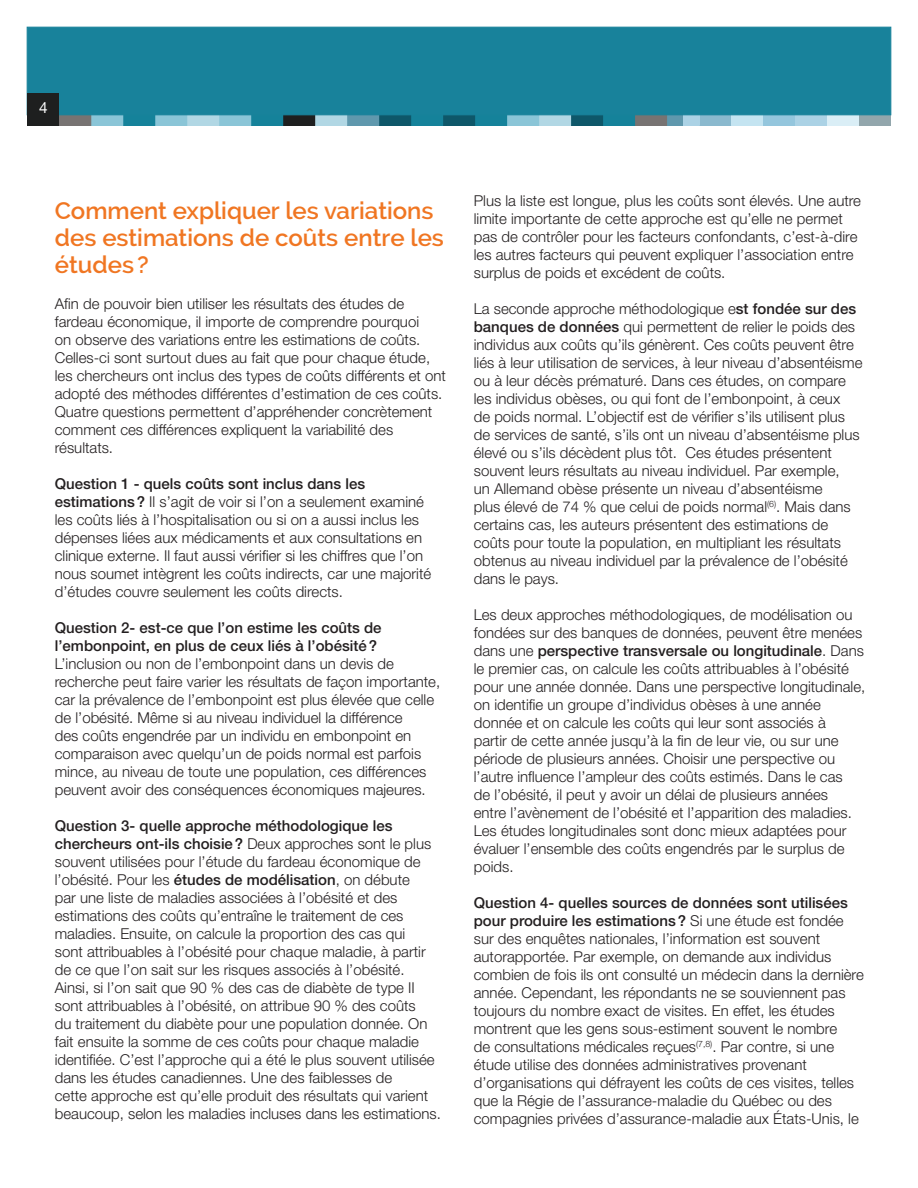
<style>
.page{position:relative;width:918px;height:1188px;background:#fff}
.page>*{position:absolute;margin:0;border:0;box-sizing:border-box;transform-origin:0 0}
.t1{font:600 24px/27px "Raleway";color:#f07622}
.t2{font:15.3px "Helvetica Neue LT Std";color:#fff}
.t3{font:300 15px/18px "Helvetica Neue LT Std";color:#231f20}
.t4{font:500 15px/18px "Helvetica Neue LT Std";color:#231f20}
.s1{font-weight:500}
</style>
<div class="page">
<div style="left:859px;top:110px;width:32px;height:16px;background:#92a6ac"></div>
<div style="left:827px;top:110px;width:32px;height:16px;background:#daeef6"></div>
<div style="left:795px;top:110px;width:32px;height:16px;background:#abd2e5"></div>
<div style="left:763px;top:110px;width:32px;height:16px;background:#94c6dd"></div>
<svg style="left:59px;top:115px;width:704px;height:11px;background:#5b97a8"></svg>
<div style="left:27px;top:27px;width:864px;height:88px;background:#18829b;border:1px solid #18829b"></div>
<div style="left:27px;top:94px;width:32px;height:32px;background:#1e1f1f"></div>
<p class="t2" style="left:39px;top:99px;width:10px">4</p>
<h1 class="t1" style="left:55px;top:197px;width:391px">Comment expliquer les variations des estimations de coûts entre les études?</h1>
<p class="t3" style="left:55px;top:295px;width:393px">Afin de pouvoir bien utiliser les résultats des études de fardeau économique, il importe de comprendre pourquoi<br>on observe des variations entre les estimations de coûts.<br>Celles-ci sont surtout dues au fait que pour chaque étude, les chercheurs ont inclus des types de coûts différents et ont adopté des méthodes différentes d’estimation de ces coûts.<br>Quatre questions permettent d’appréhender concrètement comment ces différences expliquent la variabilité des résultats.</p>
<p class="t3" style="left:55px;top:475px;width:378px"><span class="s1">Question 1 - quels coûts sont inclus dans les estimations?</span> Il s’agit de voir si l’on a seulement examiné les coûts liés à l’hospitalisation ou si on a aussi inclus les dépenses liées aux médicaments et aux consultations en clinique externe. Il faut aussi vérifier si les chiffres que l’on nous soumet intègrent les coûts indirects, car une majorité d’études couvre seulement les coûts directs.</p>
<p class="t4" style="left:55px;top:619px;width:328px">Question 2- est-ce que l’on estime les coûts de l’embonpoint, en plus de ceux liés à l’obésité?</p>
<p class="t3" style="left:55px;top:655px;width:387px">L’inclusion ou non de l’embonpoint dans un devis de recherche peut faire varier les résultats de façon importante, car la prévalence de l’embonpoint est plus élevée que celle de l’obésité. Même si au niveau individuel la différence<br>des coûts engendrée par un individu en embonpoint en comparaison avec quelqu’un de poids normal est parfois mince, au niveau de toute une population, ces différences peuvent avoir des conséquences économiques majeures.</p>
<p class="t3" style="left:55px;top:816px;width:388px"><span class="s1">Question 3- quelle approche méthodologique les chercheurs ont-ils choisie?</span> Deux approches sont le plus souvent utilisées pour l’étude du fardeau économique de l’obésité. Pour les <span class="s1">études de modélisation</span>, on débute<br>par une liste de maladies associées à l’obésité et des estimations des coûts qu’entraîne le traitement de ces maladies. Ensuite, on calcule la proportion des cas qui<br>sont attribuables à l’obésité pour chaque maladie, à partir de ce que l’on sait sur les risques associés à l’obésité.<br>Ainsi, si l’on sait que 90 % des cas de diabète de type II sont attribuables à l’obésité, on attribue 90 % des coûts<br>du traitement du diabète pour une population donnée. On fait ensuite la somme de ces coûts pour chaque maladie identifiée. C’est l’approche qui a été le plus souvent utilisée dans les études canadiennes. Une des faiblesses de<br>cette approche est qu’elle produit des résultats qui varient beaucoup, selon les maladies incluses dans les estimations.</p>
<p class="t3" style="left:474px;top:192px;width:389px">Plus la liste est longue, plus les coûts sont élevés. Une autre limite importante de cette approche est qu’elle ne permet pas de contrôler pour les facteurs confondants, c’est-à-dire les autres facteurs qui peuvent expliquer l’association entre surplus de poids et excédent de coûts.</p>
<p class="t3" style="left:474px;top:300px;width:390px">La seconde approche méthodologique e<span class="s1">st fondée sur des banques de données</span> qui permettent de relier le poids des individus aux coûts qu’ils génèrent. Ces coûts peuvent être liés à leur utilisation de services, à leur niveau d’absentéisme ou à leur décès prématuré. Dans ces études, on compare les individus obèses, ou qui font de l’embonpoint, à ceux<br>de poids normal. L’objectif est de vérifier s’ils utilisent plus de services de santé, s’ils ont un niveau d’absentéisme plus élevé ou s’ils décèdent plus tôt. Ces études présentent souvent leurs résultats au niveau individuel. Par exemple,<br>un Allemand obèse présente un niveau d’absentéisme<br>plus élevé de 74 % que celui de poids normal<sup>(6)</sup>. Mais dans certains cas, les auteurs présentent des estimations de coûts pour toute la population, en multipliant les résultats obtenus au niveau individuel par la prévalence de l’obésité dans le pays.</p>
<p class="t3" style="left:474px;top:606px;width:393px">Les deux approches méthodologiques, de modélisation ou fondées sur des banques de données, peuvent être menées dans une <span class="s1">perspective transversale ou longitudinale</span>. Dans le premier cas, on calcule les coûts attribuables à l’obésité pour une année donnée. Dans une perspective longitudinale, on identifie un groupe d’individus obèses à une année donnée et on calcule les coûts qui leur sont associés à<br>partir de cette année jusqu’à la fin de leur vie, ou sur une période de plusieurs années. Choisir une perspective ou l’autre influence l’ampleur des coûts estimés. Dans le cas<br>de l’obésité, il peut y avoir un délai de plusieurs années<br>entre l’avènement de l’obésité et l’apparition des maladies.<br>Les études longitudinales sont donc mieux adaptées pour évaluer l’ensemble des coûts engendrés par le surplus de poids.</p>
<p class="t3" style="left:474px;top:894px;width:392px"><span class="s1">Question 4- quelles sources de données sont utilisées pour produire les estimations?</span> Si une étude est fondée sur des enquêtes nationales, l’information est souvent autorapportée. Par exemple, on demande aux individus combien de fois ils ont consulté un médecin dans la dernière année. Cependant, les répondants ne se souviennent pas toujours du nombre exact de visites. En effet, les études montrent que les gens sous-estiment souvent le nombre<br>de consultations médicales reçues<sup>(7,8)</sup>. Par contre, si une étude utilise des données administratives provenant d’organisations qui défrayent les coûts de ces visites, telles que la Régie de l’assurance-maladie du Québec ou des compagnies privées d’assurance-maladie aux États-Unis, le</p>
</div>
